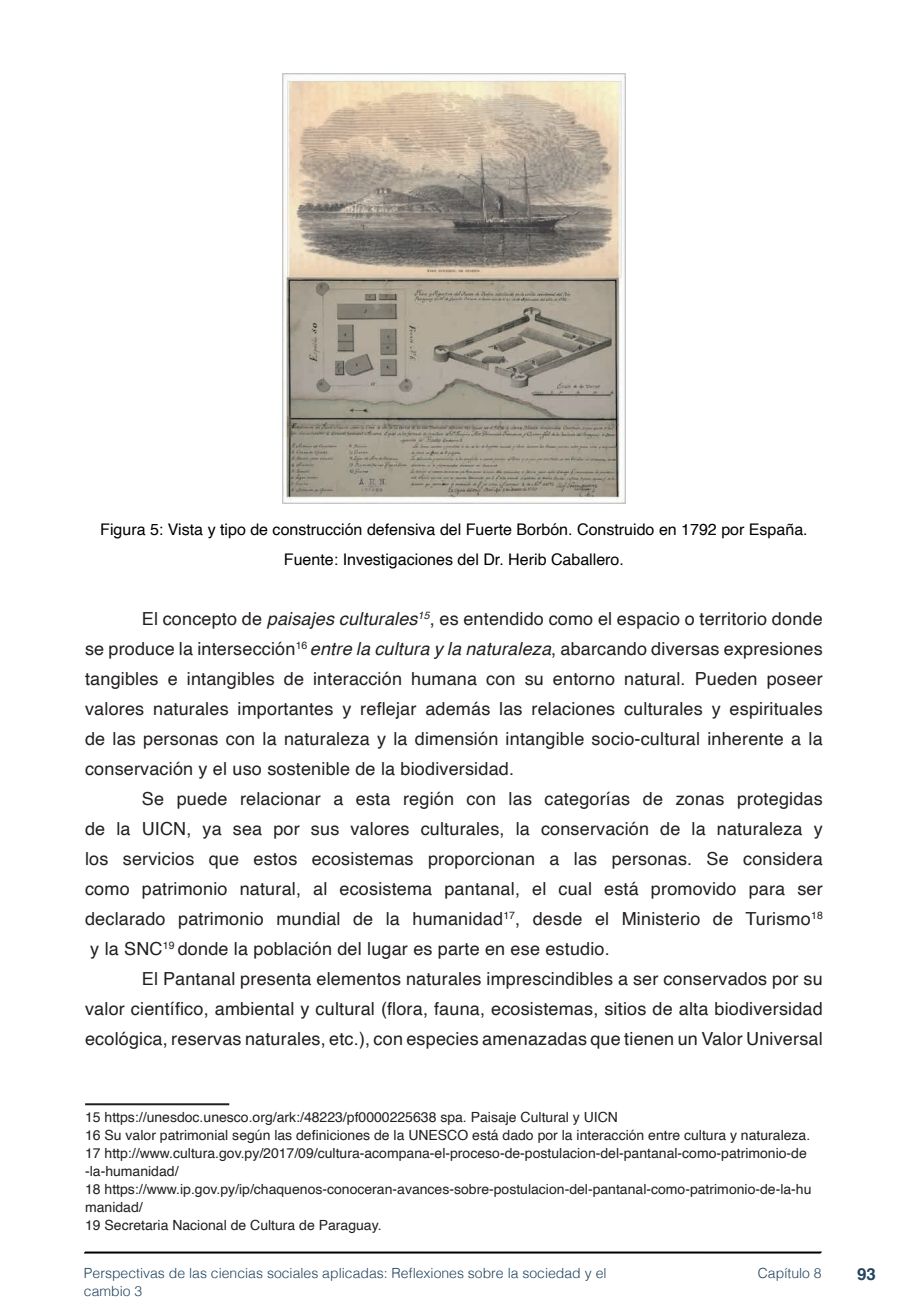
<style>
.page{position:relative;width:908px;height:1304px;background:#fff}
.page>*{position:absolute;margin:0;border:0;box-sizing:border-box;transform-origin:0 0}
.t1{font:18px/30px "Helvetica";letter-spacing:.01em;color:#231f20;text-align:justify}
.t2{font:700 16.8px "Helvetica";color:#23445f}
.t3{font:16px/30.6px "Helvetica";color:#000;text-align:center}
.t4{font:14px/18px "Helvetica";color:#231f20}
.t5{font:300 14px/18px "Helvetica";color:#23445f}
.s1{font-style:italic}
</style>
<div class="page">
<svg style="left:84px;top:1251px;width:737px;height:3px;background:#515151"></svg>
<img style="left:283px;top:74px;width:342px;height:430px">
<hr style="left:85px;top:1103px;width:144px;height:2px;background:#231f20">
<p class="t3" style="left:100px;top:514px;width:708px">Figura 5: Vista y tipo de construcción defensiva del Fuerte Borbón. Construido en 1792 por España.<br>Fuente: Investigaciones del Dr. Herib Caballero.</p>
<p class="t1" style="left:85px;top:604px;width:738px;text-indent:57px">El concepto de <span class="s1">paisajes culturales</span><sup>15</sup>, es entendido como el espacio o territorio donde se produce la intersección<sup>16</sup> <span class="s1">entre la cultura y la naturaleza</span>, abarcando diversas expresiones tangibles e intangibles de interacción humana con su entorno natural. Pueden poseer valores naturales importantes y reflejar además las relaciones culturales y espirituales de las personas con la naturaleza y la dimensión intangible socio-cultural inherente a la conservación y el uso sostenible de la biodiversidad.</p>
<p class="t1" style="left:85px;top:784px;width:739px;text-indent:57px">Se puede relacionar a esta región con las categorías de zonas protegidas de la UICN, ya sea por sus valores culturales, la conservación de la naturaleza y los servicios que estos ecosistemas proporcionan a las personas. Se considera como patrimonio natural, al ecosistema pantanal, el cual está promovido para ser declarado patrimonio mundial de la humanidad<sup>17</sup>, desde el Ministerio de Turismo<sup>18 </sup>y la SNC<sup>19</sup> donde la población del lugar es parte en ese estudio.</p>
<p class="t1" style="left:85px;top:964px;width:738px;text-indent:57px">El Pantanal presenta elementos naturales imprescindibles a ser conservados por su valor científico, ambiental y cultural (flora, fauna, ecosistemas, sitios de alta biodiversidad ecológica, reservas naturales, etc.), con especies amenazadas que tienen un Valor Universal</p>
<p class="t4" style="left:85px;top:1109px;width:727px">15 https://unesdoc.unesco.org/ark:/48223/pf0000225638 spa. Paisaje Cultural y UICN<br>16 Su valor patrimonial según las definiciones de la UNESCO está dado por la interacción entre cultura y naturaleza.<br>17 http://www.cultura.gov.py/2017/09/cultura-acompana-el-proceso-de-postulacion-del-pantanal-como-patrimonio-de -la-humanidad/<br>18 https://www.ip.gov.py/ip/chaquenos-conoceran-avances-sobre-postulacion-del-pantanal-como-patrimonio-de-la-hu manidad/<br>19 Secretaria Nacional de Cultura de Paraguay.</p>
<p class="t5" style="left:84px;top:1263px;width:524px">Perspectivas de las ciencias sociales aplicadas: Reflexiones sobre la sociedad y el cambio 3</p>
<p class="t5" style="left:757px;top:1263px;width:65px">Capítulo 8</p>
<p class="t2" style="left:856px;top:1264px;width:20px">93</p>
</div>
